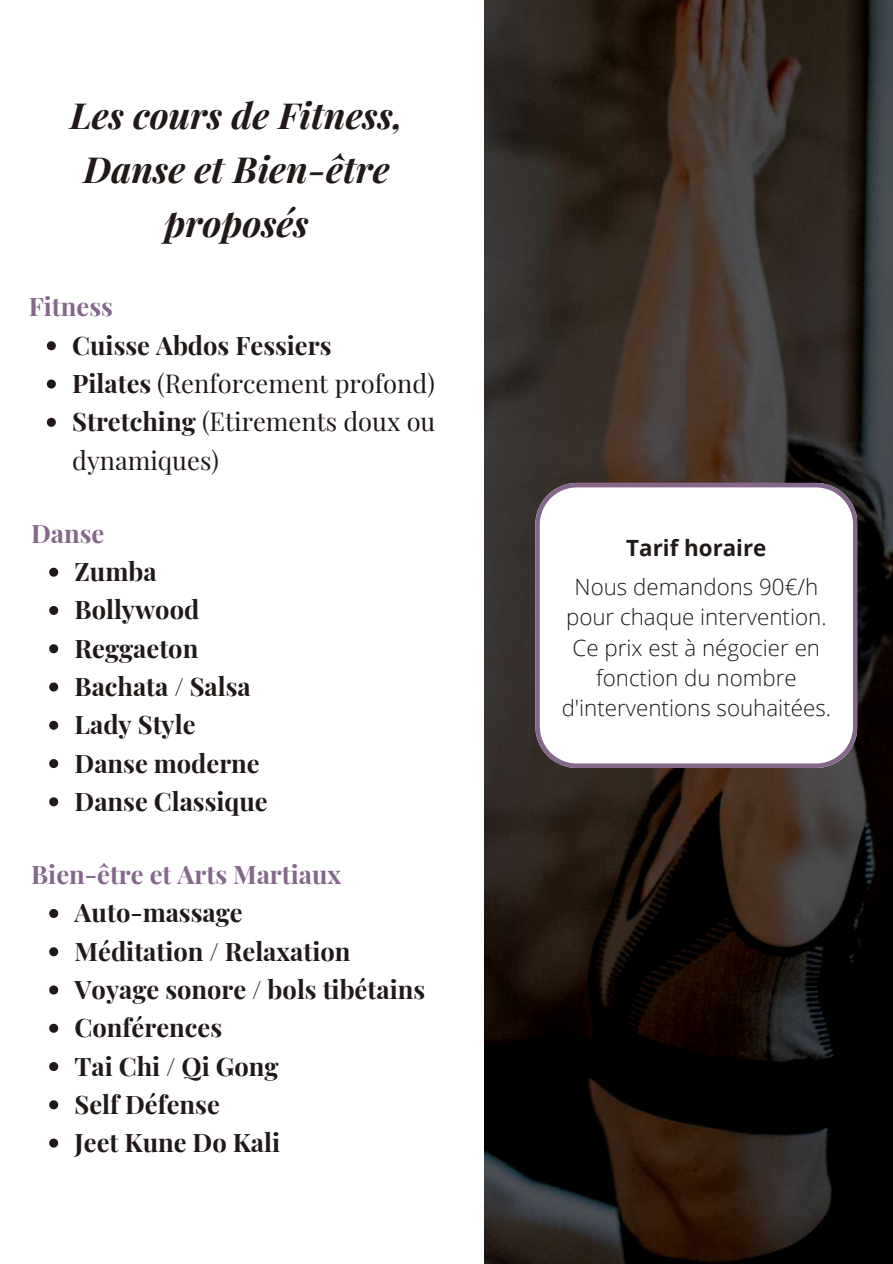
<style>
.page{position:relative;width:893px;height:1264px;background:#fff}
.page>*{position:absolute;margin:0;border:0;box-sizing:border-box;transform-origin:0 0}
.t1{font:italic 700 36px/54px "Playfair Display";color:#201917;text-align:center}
.t2{font:700 25.5px "Playfair Display";color:#201917}
.t3{font:25.5px/38.2px "Playfair Display";color:#201917}
.t4{font:700 25.5px "Playfair Display";color:#84678b}
.t5{font:300 22.35px/30.3px "Open Sans";color:#201917;text-align:center}
.t6{font:700 22.35px "Open Sans";color:#201917}
.s1{font-weight:700}
</style>
<div class="page">
<img style="left:484px;top:0;width:408px;height:1263px">
<svg style="left:47px;top:341px;width:9px;height:9px"></svg>
<svg style="left:47px;top:379px;width:9px;height:9px"></svg>
<svg style="left:47px;top:418px;width:9px;height:9px"></svg>
<svg style="left:535px;top:483px;width:322px;height:284px"></svg>
<svg style="left:49px;top:567px;width:9px;height:9px"></svg>
<svg style="left:49px;top:606px;width:9px;height:9px"></svg>
<svg style="left:49px;top:644px;width:9px;height:9px"></svg>
<svg style="left:49px;top:682px;width:9px;height:9px"></svg>
<svg style="left:49px;top:720px;width:9px;height:9px"></svg>
<svg style="left:49px;top:759px;width:9px;height:9px"></svg>
<svg style="left:49px;top:797px;width:9px;height:9px"></svg>
<svg style="left:49px;top:909px;width:9px;height:9px"></svg>
<svg style="left:49px;top:947px;width:9px;height:9px"></svg>
<svg style="left:49px;top:985px;width:9px;height:9px"></svg>
<svg style="left:49px;top:1023px;width:9px;height:9px"></svg>
<svg style="left:49px;top:1062px;width:9px;height:9px"></svg>
<svg style="left:49px;top:1100px;width:9px;height:9px"></svg>
<svg style="left:49px;top:1138px;width:9px;height:9px"></svg>
<h1 class="t1" style="left:70px;top:87px;width:334px">Les cours de Fitness,<br>Danse et Bien-être proposés</h1>
<h2 class="t4" style="left:29px;top:289px;width:86px">Fitness</h2>
<p class="t2" style="left:72px;top:327px;width:261px">Cuisse Abdos Fessiers</p>
<p class="t3" style="left:72px;top:363px;width:364px"><span class="s1">Pilates</span> (Renforcement profond)</p>
<p class="t3" style="left:72px;top:401px;width:365px"><span class="s1">Stretching</span> (Etirements doux ou dynamiques)</p>
<p class="t4" style="left:31px;top:515px;width:75px">Danse</p>
<p class="t2" style="left:75px;top:553px;width:83px">Zumba</p>
<p class="t2" style="left:75px;top:592px;width:126px">Bollywood</p>
<p class="t2" style="left:75px;top:630px;width:125px">Reggaeton</p>
<p class="t2" style="left:75px;top:668px;width:178px">Bachata / Salsa</p>
<h2 class="t2" style="left:75px;top:706px;width:123px">Lady Style</h2>
<p class="t2" style="left:75px;top:745px;width:187px">Danse moderne</p>
<p class="t2" style="left:75px;top:783px;width:195px">Danse Classique</p>
<p class="t4" style="left:31px;top:856px;width:311px">Bien-être et Arts Martiaux</p>
<p class="t2" style="left:75px;top:894px;width:170px">Auto-massage</p>
<p class="t2" style="left:75px;top:933px;width:277px">Méditation / Relaxation</p>
<p class="t2" style="left:75px;top:971px;width:352px">Voyage sonore / bols tibétains</p>
<p class="t2" style="left:75px;top:1009px;width:149px">Conférences</p>
<h4 class="t2" style="left:75px;top:1047px;width:206px">Tai Chi / Qi Gong</h4>
<p class="t2" style="left:75px;top:1086px;width:147px">Self Défense</p>
<p class="t2" style="left:75px;top:1124px;width:207px">Jeet Kune Do Kali</p>
<h2 class="t6" style="left:626px;top:532px;width:142px">Tarif horaire</h2>
<p class="t5" style="left:566px;top:571px;width:262px">Nous demandons 90€/h pour chaque intervention.</p>
<p class="t5" style="left:561px;top:632px;width:271px">Ce prix est à négocier en fonction du nombre d'interventions souhaitées.</p>
</div>
